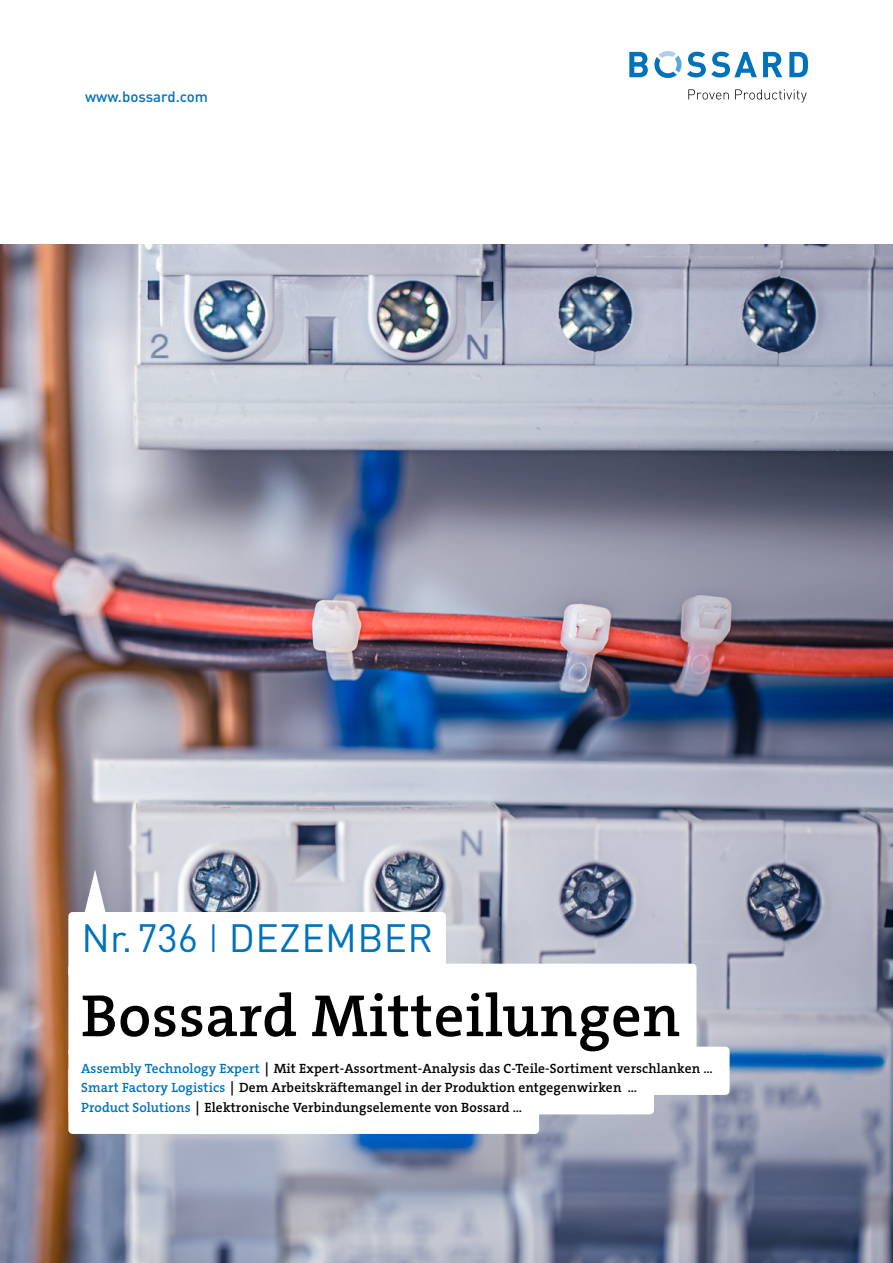
<style>
.page{position:relative;width:893px;height:1263px;background:#fff}
.page>*{position:absolute;margin:0;border:0;box-sizing:border-box;transform-origin:0 0}
.t1{font:60px "The Serif HP6 Se Bld";letter-spacing:.01em;color:#000}
.t2{font:39px "DINOT";letter-spacing:.01em;color:#0072bb}
.t3{font:500 15px "DINOT";color:#0072bb}
.t4{font:13.5px/19.5px "The Serif HP6 Se Bld";letter-spacing:.01em;color:#000}
.s1{font-weight:300}
.s2{color:#0072bb}
</style>
<div class="page">
<img style="left:0;top:244px;width:893px;height:1019px">
<svg style="left:688px;top:89px;width:41px;height:11px"></svg>
<svg style="left:735px;top:89px;width:72px;height:13px"></svg>
<svg style="left:629px;top:52px;width:19px;height:25px"></svg>
<svg style="left:763px;top:52px;width:19px;height:25px"></svg>
<svg style="left:789px;top:52px;width:19px;height:25px"></svg>
<svg style="left:654px;top:51px;width:103px;height:28px"></svg>
<svg style="left:77px;top:870px;width:36px;height:42px"></svg>
<div style="left:68px;top:912px;width:378px;height:66px;background:#fff;border-radius:4px"></div>
<div style="left:68px;top:964px;width:628px;height:93px;background:#fff;border-radius:4px"></div>
<div style="left:68px;top:1047px;width:662px;height:48px;background:#fff;border-radius:4px"></div>
<div style="left:68px;top:1066px;width:586px;height:48px;background:#fff;border-radius:4px"></div>
<div style="left:68px;top:1086px;width:471px;height:48px;background:#fff;border-radius:4px"></div>
<p class="t3" style="left:85px;top:87px;width:124px">www.bossard.com</p>
<h2 class="t2" style="left:81px;top:912px;width:353px">Nr.736 <span class="s1">I</span> DEZEMBER</h2>
<h1 class="t1" style="left:81px;top:976px;width:600px">Bossard Mitteilungen</h1>
<p class="t4" style="left:81px;top:1058px;width:633px"><span class="s2">Assembly Technology Expert</span>•Mit Expert-Assortment-Analysis das C-Teile-Sortiment verschlanken …<br><span class="s2">Smart Factory Logistics</span>•Dem Arbeitskräftemangel in der Produktion entgegenwirken …<br><span class="s2">Product Solutions</span>•Elektronische Verbindungselemente von Bossard …</p>
</div>
